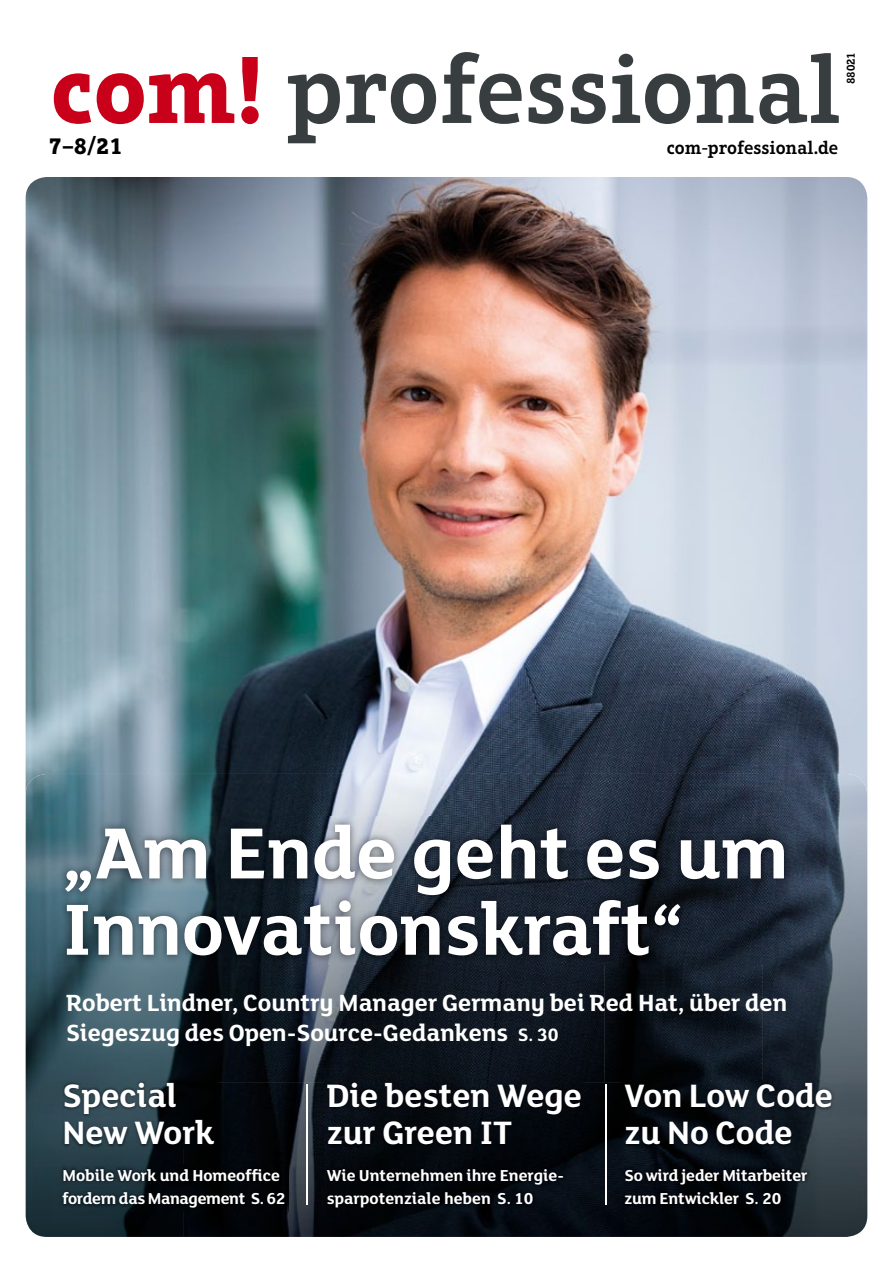
<style>
.page{position:relative;width:893px;height:1263px;background:#fff}
.page>*{position:absolute;margin:0;border:0;box-sizing:border-box;transform-origin:0 0}
.t1{font:700 78.6px/76.3px "FS Lola";color:#fff}
.t2{font:700 35.25px/37.5px "FS Lola";color:#fff}
.t3{font:700 25.5px/30px "FS Lola";color:#fff}
.t4{font:700 23.7px "Aptifer Slab LT Pro";color:#000}
.t5{font:600 18.45px "Aptifer Slab LT Pro";color:#000}
.t6{font:700 17.25px/23.9px "FS Lola";color:#fff}
.t7{font:700 17.25px/23.9px "FS Lola";letter-spacing:-.02em;color:#fff}
.t8{font:600 12px "Aptifer Slab LT Pro";color:#000}
.s1{font-size:19.5px}
</style>
<div class="page">
<img style="left:26px;top:177px;width:841px;height:597px">
<img style="left:26px;top:774px;width:789px;height:51px">
<img style="left:815px;top:774px;width:52px;height:463px">
<img style="left:26px;top:825px;width:52px;height:412px">
<img style="left:762px;top:825px;width:53px;height:255px">
<img style="left:78px;top:964px;width:684px;height:118px">
<img style="left:183px;top:1082px;width:158px;height:155px">
<img style="left:552px;top:1082px;width:105px;height:155px">
<img style="left:78px;top:1148px;width:105px;height:89px">
<img style="left:341px;top:1148px;width:211px;height:89px">
<img style="left:657px;top:1148px;width:158px;height:89px">
<svg style="left:288px;top:52px;width:551px;height:91px"></svg>
<svg style="left:54px;top:57px;width:205px;height:67px"></svg>
<hr style="left:306px;top:1084px;width:1px;height:121px;background:#fff">
<hr style="left:605px;top:1084px;width:1px;height:121px;background:#fff">
<img style="left:62px;top:1079px;width:155px;height:69px">
<img style="left:58px;top:1165px;width:231px;height:46px">
<img style="left:325px;top:1079px;width:259px;height:69px">
<img style="left:323px;top:1165px;width:244px;height:46px">
<img style="left:622px;top:1080px;width:213px;height:68px">
<img style="left:621px;top:1165px;width:190px;height:43px">
<img style="left:57px;top:816px;width:736px;height:148px">
<p class="t8" style="left:843px;top:84px;width:34px;rotate:-90deg">88021</p>
<p class="t4" style="left:49px;top:131px;width:75px">7–8/21</p>
<p class="t5" style="left:667px;top:137px;width:173px">com-professional.de</p>
<h1 class="t1" style="left:62px;top:811px;width:728px">„Am Ende geht es um<br>Innovationskraft“</h1>
<p class="t3" style="left:66px;top:986px;width:723px">Robert Lindner, Country Manager Germany bei Red Hat, über den<br>Siegeszug des Open-Source-Gedankens <span class="s1">S. 30</span></p>
<h2 class="t2" style="left:62px;top:1075px;width:153px">Special<br>New Work</h2>
<p class="t7" style="left:62px;top:1162px;width:225px">Mobile Work und Homeoffice fordern das Management S. 62</p>
<h2 class="t2" style="left:327px;top:1075px;width:257px">Die besten Wege zur Green IT</h2>
<p class="t6" style="left:327px;top:1162px;width:239px">Wie Unternehmen ihre Energie&shy;sparpotenziale heben S. 10</p>
<h2 class="t2" style="left:624px;top:1075px;width:210px">Von Low Code zu No Code</h2>
<p class="t6" style="left:624px;top:1162px;width:185px">So wird jeder Mitarbeiter zum Entwickler S. 20</p>
</div>
